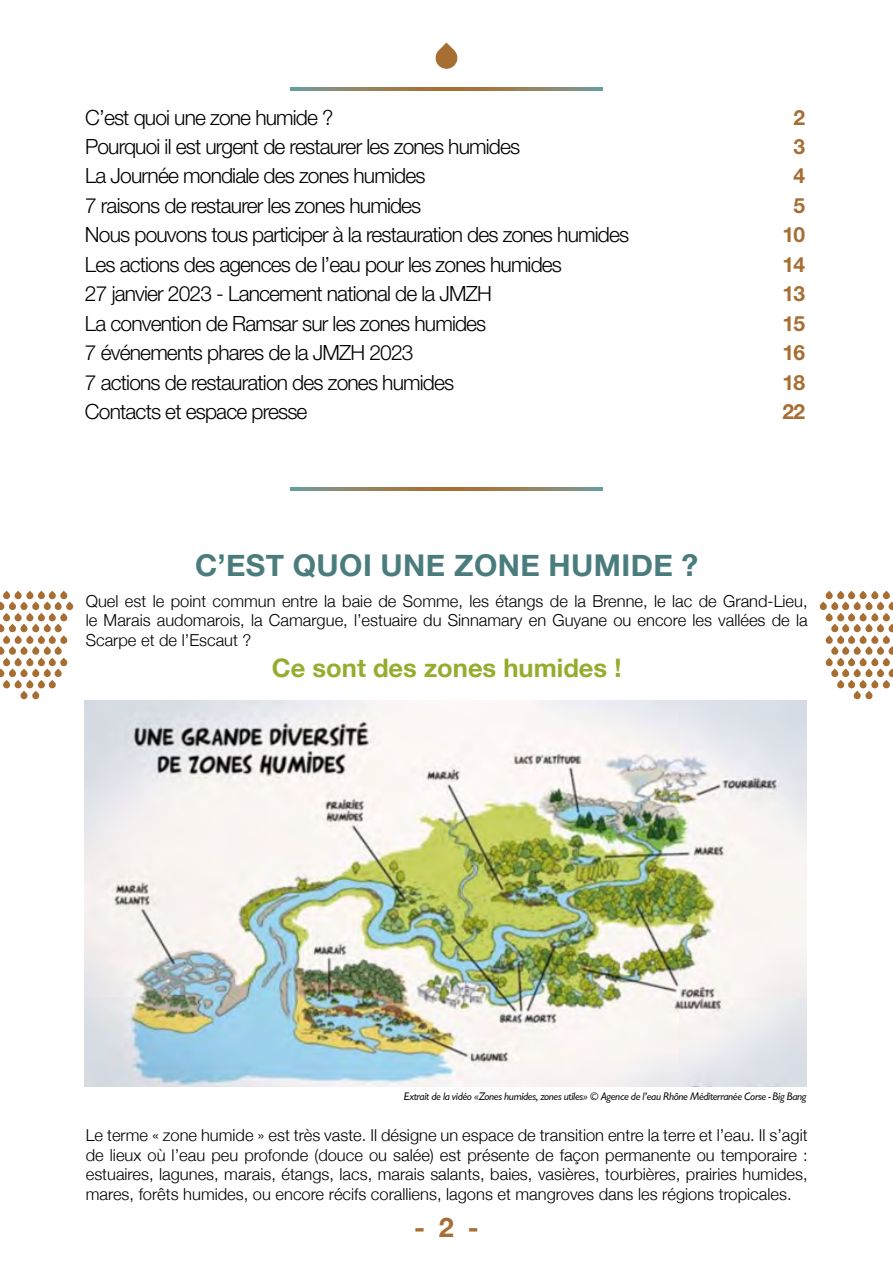
<style>
.page{position:relative;width:893px;height:1263px;background:#fff}
.page>*{position:absolute;margin:0;border:0;box-sizing:border-box;transform-origin:0 0}
.t1{font:700 30px "Helvetica Neue";letter-spacing:.015em;color:#4b7c7d}
.t2{font:700 27px "Helvetica Neue";color:#a76e33}
.t3{font:700 25.5px "Helvetica Neue";color:#95ad2f}
.t4{font:300 21px "Helvetica Neue LT Std";letter-spacing:-.04em;color:#000}
.t5{font:700 21px "Helvetica Neue LT Std";letter-spacing:-.04em;color:#a76e33}
.t6{font:300 16.5px/19.8px "Helvetica Neue";color:#000;text-align:justify}
.t7{font:11.25px "Garrison Sans ITALIC";letter-spacing:-.03em;color:#000}
</style>
<div class="page">
<svg style="left:0;top:591px;width:74px;height:108px"></svg>
<svg style="left:819px;top:591px;width:74px;height:108px"></svg>
<svg style="left:291px;top:88px;width:311px;height:3px"></svg>
<svg style="left:435px;top:43px;width:23px;height:26px"></svg>
<img style="left:85px;top:700px;width:722px;height:386px">
<svg style="left:291px;top:487px;width:311px;height:3px"></svg>
<p class="t4" style="left:85px;top:104px;width:250px">C’est quoi une zone humide ?</p>
<p class="t5" style="left:793px;top:104px;width:13px">2</p>
<p class="t4" style="left:85px;top:134px;width:437px">Pourquoi il est urgent de restaurer les zones humides</p>
<p class="t5" style="left:793px;top:134px;width:13px">3</p>
<p class="t4" style="left:85px;top:163px;width:342px">La Journée mondiale des zones humides</p>
<p class="t5" style="left:793px;top:163px;width:13px">4</p>
<p class="t4" style="left:85px;top:193px;width:338px">7 raisons de restaurer les zones humides</p>
<p class="t5" style="left:793px;top:192px;width:13px">5</p>
<p class="t4" style="left:85px;top:222px;width:546px">Nous pouvons tous participer à la restauration des zones humides</p>
<p class="t5" style="left:782px;top:222px;width:24px">10</p>
<p class="t4" style="left:85px;top:251px;width:479px">Les actions des agences de l’eau pour les zones humides</p>
<p class="t5" style="left:782px;top:251px;width:24px">14</p>
<p class="t4" style="left:85px;top:281px;width:408px">27 janvier 2023 - Lancement national de la JMZH</p>
<p class="t5" style="left:782px;top:281px;width:24px">13</p>
<p class="t4" style="left:85px;top:310px;width:403px">La convention de Ramsar sur les zones humides</p>
<p class="t5" style="left:782px;top:310px;width:24px">15</p>
<p class="t4" style="left:85px;top:340px;width:330px">7 événements phares de la JMZH 2023</p>
<p class="t5" style="left:782px;top:340px;width:24px">16</p>
<p class="t4" style="left:85px;top:369px;width:371px">7 actions de restauration des zones humides</p>
<p class="t5" style="left:782px;top:369px;width:24px">18</p>
<p class="t4" style="left:85px;top:399px;width:224px">Contacts et espace presse</p>
<p class="t5" style="left:782px;top:399px;width:24px">22</p>
<h1 class="t1" style="left:195px;top:546px;width:505px">C’EST QUOI UNE ZONE HUMIDE ?</h1>
<p class="t6" style="left:86px;top:590px;width:723px">Quel est le point commun entre la baie de Somme, les étangs de la Brenne, le lac de Grand-Lieu, le Marais audomarois, la Camargue, l’estuaire du Sinnamary en Guyane ou encore les vallées de la Scarpe et de l’Escaut ?</p>
<h3 class="t3" style="left:272px;top:652px;width:351px">Ce sont des zones humides !</h3>
<p class="t7" style="left:404px;top:1090px;width:404px">Extrait de la vidéo «Zones humides, zones utiles» © Agence de l’eau Rhône Méditerranée Corse - Big Bang</p>
<p class="t6" style="left:86px;top:1125px;width:723px">Le terme « zone humide » est très vaste. Il désigne un espace de transition entre la terre et l’eau. Il s’agit de lieux où l’eau peu profonde (douce ou salée) est présente de façon permanente ou temporaire : estuaires, lagunes, marais, étangs, lacs, marais salants, baies, vasières, tourbières, prairies humides, mares, forêts humides, ou encore récifs coralliens, lagons et mangroves dans les régions tropicales.</p>
<h2 class="t2" style="left:414px;top:1210px;width:66px">- 2 -</h2>
</div>
